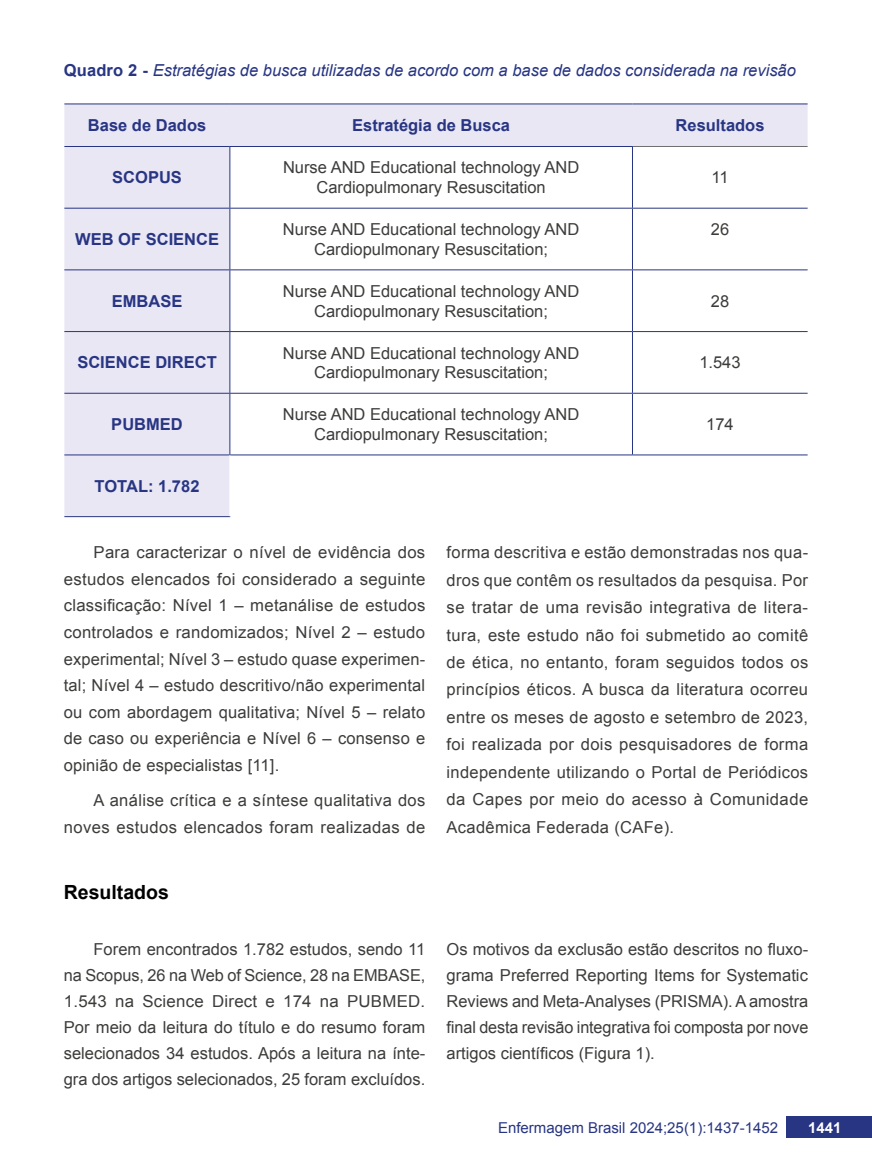
<style>
.page{position:relative;width:872px;height:1170px;background:#fff}
.page>*{position:absolute;margin:0;border:0;box-sizing:border-box;transform-origin:0 0}
.t1{font:700 19.5px "Arial";color:#000}
.t2{font:16.5px/27.5px "Arial";color:#3c3c3b;text-align:center}
.t3{font:700 16.5px "Arial";color:#283583}
.t4{font:italic 16.5px "Arial";color:#283583}
.t5{font:16.5px/26.5px "Arial";letter-spacing:.025em;color:#3c3c3b;text-align:right}
.t6{font:15px "Arial";color:#283583}
.t7{font:700 15px "Arial";color:#fff}
.s1{font-weight:700;font-style:normal}
</style>
<div class="page">
<div style="left:786px;top:1116px;width:86px;height:21px;background:#283583"></div>
<svg style="left:64px;top:105px;width:743px;height:411px"></svg>
<hr style="left:64px;top:208px;width:166px;height:1px;background:#283583">
<hr style="left:230px;top:208px;width:402px;height:1px;background:#283583">
<hr style="left:632px;top:208px;width:175px;height:1px;background:#283583">
<hr style="left:64px;top:269px;width:166px;height:1px;background:#283583">
<hr style="left:230px;top:269px;width:402px;height:1px;background:#283583">
<hr style="left:632px;top:269px;width:175px;height:1px;background:#283583">
<hr style="left:64px;top:331px;width:166px;height:1px;background:#283583">
<hr style="left:230px;top:331px;width:402px;height:1px;background:#283583">
<hr style="left:632px;top:331px;width:175px;height:1px;background:#283583">
<hr style="left:64px;top:393px;width:166px;height:1px;background:#283583">
<hr style="left:230px;top:393px;width:402px;height:1px;background:#283583">
<hr style="left:632px;top:393px;width:175px;height:1px;background:#283583">
<hr style="left:64px;top:454px;width:166px;height:1px;background:#283583">
<hr style="left:230px;top:454px;width:402px;height:1px;background:#283583">
<hr style="left:632px;top:454px;width:175px;height:1px;background:#283583">
<hr style="left:64px;top:104px;width:166px;height:1px;background:#283583">
<hr style="left:230px;top:104px;width:402px;height:1px;background:#283583">
<hr style="left:632px;top:104px;width:175px;height:1px;background:#283583">
<hr style="left:64px;top:146px;width:166px;height:1px;background:#283583">
<hr style="left:64px;top:516px;width:166px;height:1px;background:#283583">
<hr style="left:633px;top:146px;width:174px;height:1px;background:#706f6f">
<hr style="left:230px;top:146px;width:403px;height:1px;background:#283583">
<hr style="left:229px;top:147px;width:1px;height:61px;background:#283583">
<hr style="left:632px;top:147px;width:1px;height:61px;background:#283583">
<hr style="left:229px;top:208px;width:1px;height:61px;background:#283583">
<hr style="left:632px;top:208px;width:1px;height:61px;background:#283583">
<hr style="left:229px;top:270px;width:1px;height:61px;background:#283583">
<hr style="left:632px;top:270px;width:1px;height:61px;background:#283583">
<hr style="left:229px;top:332px;width:1px;height:61px;background:#283583">
<hr style="left:632px;top:332px;width:1px;height:61px;background:#283583">
<hr style="left:229px;top:393px;width:1px;height:61px;background:#283583">
<hr style="left:632px;top:393px;width:1px;height:61px;background:#283583">
<hr style="left:229px;top:455px;width:1px;height:61px;background:#fff">
<p class="t4" style="left:64px;top:59px;width:733px"><span class="s1">Quadro 2 -</span> Estratégias de busca utilizadas de acordo com a base de dados considerada na revisão</p>
<p class="t3" style="left:88px;top:114px;width:120px">Base de Dados</p>
<p class="t3" style="left:352px;top:114px;width:159px">Estratégia de Busca</p>
<p class="t3" style="left:675px;top:114px;width:90px">Resultados</p>
<p class="t3" style="left:112px;top:167px;width:71px">SCOPUS</p>
<p class="t2" style="left:283px;top:158px;width:298px;line-height:19.8px">Nurse AND Educational technology AND<br>Cardiopulmonary Resuscitation</p>
<p class="t2" style="left:711px;top:164px;width:19px">11</p>
<p class="t3" style="left:75px;top:228px;width:145px">WEB OF SCIENCE</p>
<p class="t2" style="left:283px;top:219px;width:298px;line-height:19.8px">Nurse AND Educational technology AND<br>Cardiopulmonary Resuscitation;</p>
<p class="t2" style="left:711px;top:216px;width:20px">26</p>
<p class="t3" style="left:112px;top:290px;width:72px">EMBASE</p>
<p class="t2" style="left:283px;top:281px;width:298px;line-height:19.8px">Nurse AND Educational technology AND<br>Cardiopulmonary Resuscitation;</p>
<p class="t2" style="left:711px;top:287px;width:20px">28</p>
<p class="t3" style="left:77px;top:352px;width:141px">SCIENCE DIRECT</p>
<p class="t2" style="left:283px;top:343px;width:298px;line-height:19.8px">Nurse AND Educational technology AND<br>Cardiopulmonary Resuscitation;</p>
<p class="t2" style="left:699px;top:349px;width:43px">1.543</p>
<p class="t3" style="left:111px;top:413px;width:73px">PUBMED</p>
<p class="t2" style="left:283px;top:404px;width:298px;line-height:19.8px">Nurse AND Educational technology AND<br>Cardiopulmonary Resuscitation;</p>
<p class="t2" style="left:706px;top:411px;width:29px">174</p>
<p class="t3" style="left:95px;top:475px;width:106px">TOTAL: 1.782</p>
<p class="t2" style="left:64px;top:539px;width:363px;line-height:26.5px;text-align:justify;text-indent:30px">Para caracterizar o nível de evidência dos estudos elencados foi considerado a seguinte classificação: Nível 1 – metanálise de estudos controlados e randomizados; Nível 2 – estudo experimental; Nível 3 – estudo quase experimen&shy;tal; Nível 4 – estudo descritivo/não experimental ou com abordagem qualitativa; Nível 5 – relato de caso ou experiência e Nível 6 – consenso e opinião de especialistas [11].</p>
<p class="t5" style="left:64px;top:787px;width:363px">A análise crítica e a síntese qualitativa dos noves estudos elencados foram realizadas de</p>
<p class="t1" style="left:64px;top:879px;width:107px">Resultados</p>
<p class="t2" style="left:446px;top:539px;width:363px;text-align:justify">forma descritiva e estão demonstradas nos qua&shy;dros que contêm os resultados da pesquisa. Por se tratar de uma revisão integrativa de litera&shy;tura, este estudo não foi submetido ao comitê de ética, no entanto, foram seguidos todos os princípios éticos. A busca da literatura ocorreu entre os meses de agosto e setembro de 2023, foi realizada por dois pesquisadores de forma independente utilizando o Portal de Periódicos da Capes por meio do acesso à Comunidade Acadêmica Federada (CAFe).</p>
<p class="t2" style="left:64px;top:936px;width:363px;line-height:26px;text-align:justify;text-indent:30px">Forem encontrados 1.782 estudos, sendo 11 na Scopus, 26 na Web of Science, 28 na EMBASE, 1.543 na Science Direct e 174 na PUBMED.<br>Por meio da leitura do título e do resumo foram selecionados 34 estudos. Após a leitura na ínte&shy;gra dos artigos selecionados, 25 foram excluídos.</p>
<p class="t2" style="left:446px;top:936px;width:363px;line-height:26px;text-align:justify">Os motivos da exclusão estão descritos no fluxo&shy;grama Preferred Reporting Items for Systematic Reviews and Meta-Analyses (PRISMA). A amostra final desta revisão integrativa foi composta por nove artigos científicos (Figura 1).</p>
<p class="t6" style="left:498px;top:1117px;width:282px">Enfermagem Brasil 2024;25(1):1437-1452</p>
<p class="t7" style="left:808px;top:1117px;width:35px">1441</p>
</div>
